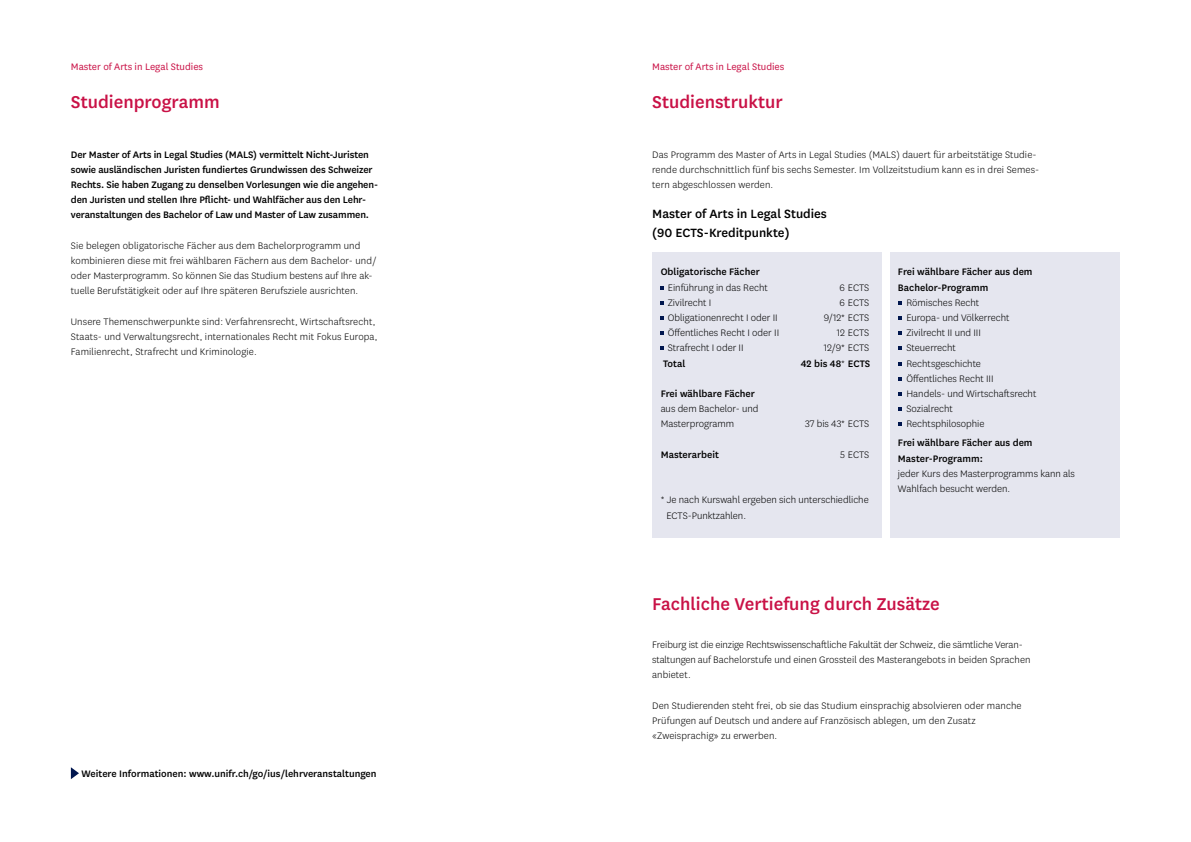
<style>
.page{position:relative;width:1191px;height:842px;background:#fff}
.page>*{position:absolute;margin:0;border:0;box-sizing:border-box;transform-origin:0 0}
.t1{font:500 20px "National Uni Fr";color:#c91146}
.t2{font:500 14px/19px "National Uni Fr";color:#000}
.t3{font:300 11px/15.2px "National Uni Fr";letter-spacing:.005em;color:#000}
.t4{font:500 11px/15.2px "National Uni Fr";letter-spacing:-.01em;color:#000}
.t5{font:11px "National Uni Fr";color:#c91146}
.s1{font-weight:300}
</style>
<div class="page">
<div style="left:652px;top:253px;width:230px;height:285px;background:#e5e6ef"></div>
<div style="left:890px;top:253px;width:230px;height:285px;background:#e5e6ef"></div>
<svg style="left:71px;top:767px;width:8px;height:12px"></svg>
<svg style="left:898px;top:316px;width:3px;height:4px"></svg>
<svg style="left:898px;top:331px;width:3px;height:4px"></svg>
<svg style="left:898px;top:392px;width:3px;height:4px"></svg>
<svg style="left:898px;top:407px;width:3px;height:4px"></svg>
<svg style="left:660px;top:286px;width:4px;height:3px"></svg>
<svg style="left:660px;top:301px;width:4px;height:3px"></svg>
<svg style="left:660px;top:316px;width:4px;height:4px"></svg>
<svg style="left:660px;top:331px;width:4px;height:4px"></svg>
<svg style="left:660px;top:347px;width:4px;height:3px"></svg>
<p class="t5" style="left:71px;top:60px;width:134px">Master of Arts in Legal Studies</p>
<p class="t5" style="left:652px;top:60px;width:134px">Master of Arts in Legal Studies</p>
<h1 class="t1" style="left:71px;top:88px;width:150px">Studienprogramm</h1>
<h1 class="t1" style="left:652px;top:88px;width:132px">Studienstruktur</h1>
<p class="t4" style="left:71px;top:146px;width:309px">Der Master of Arts in Legal Studies (MALS) vermittelt Nicht-Juristen sowie ausländischen Juristen fundiertes Grundwissen des Schweizer Rechts. Sie haben Zugang zu denselben Vorlesungen wie die angehen&shy;den Juristen und stellen Ihre Pflicht- und Wahlfächer aus den Lehr&shy;veranstaltungen des Bachelor of Law und Master of Law zusammen.</p>
<p class="t3" style="left:71px;top:238px;width:307px">Sie belegen obligatorische Fächer aus dem Bachelorprogramm und kombinieren diese mit frei wählbaren Fächern aus dem Bachelor- und/ oder Masterprogramm. So können Sie das Studium bestens auf Ihre ak&shy;tuelle Berufstätigkeit oder auf Ihre späteren Berufsziele ausrichten.</p>
<p class="t3" style="left:71px;top:314px;width:308px">Unsere Themenschwerpunkte sind: Verfahrensrecht, Wirtschaftsrecht,<br>Staats- und Verwaltungsrecht, internationales Recht mit Fokus Europa,<br>Familienrecht, Strafrecht und Kriminologie.</p>
<p class="t4" style="left:81px;top:765px;width:297px">Weitere Informationen: www.unifr.ch/go/ius/lehrveranstaltungen</p>
<p class="t3" style="left:652px;top:146px;width:388px">Das Programm des Master of Arts in Legal Studies (MALS) dauert für arbeitstätige Studie&shy;rende durchschnittlich fünf bis sechs Semester. Im Vollzeitstudium kann es in drei Semes&shy;tern abgeschlossen werden.</p>
<p class="t2" style="left:652px;top:204px;width:176px">Master of Arts in Legal Studies (90 ECTS-Kreditpunkte)</p>
<p class="t4" style="left:660px;top:264px;width:100px">Obligatorische Fächer</p>
<p class="t3" style="left:668px;top:279px;width:101px">Einführung in das Recht</p>
<p class="t3" style="left:839px;top:279px;width:31px">6 ECTS</p>
<p class="t3" style="left:668px;top:295px;width:45px">Zivilrecht I</p>
<p class="t3" style="left:839px;top:295px;width:31px">6 ECTS</p>
<p class="t3" style="left:668px;top:310px;width:111px">Obligationenrecht I oder II</p>
<p class="t3" style="left:823px;top:310px;width:47px">9/12* ECTS</p>
<p class="t3" style="left:668px;top:325px;width:113px">Öffentliches Recht I oder II</p>
<p class="t3" style="left:837px;top:325px;width:34px">12 ECTS</p>
<p class="t3" style="left:668px;top:340px;width:77px">Strafrecht I oder II</p>
<p class="t3" style="left:823px;top:340px;width:47px">12/9* ECTS</p>
<p class="t4" style="left:663px;top:355px;width:24px">Total</p>
<p class="t4" style="left:800px;top:355px;width:71px">42 bis 48<span class="s1">*</span> ECTS</p>
<p class="t4" style="left:660px;top:385px;width:96px">Frei wählbare Fächer</p>
<p class="t3" style="left:660px;top:401px;width:99px">aus dem Bachelor- und<br>Masterprogramm</p>
<p class="t3" style="left:805px;top:416px;width:66px">37 bis 43* ECTS</p>
<p class="t4" style="left:660px;top:446px;width:60px">Masterarbeit</p>
<p class="t3" style="left:840px;top:447px;width:31px">5 ECTS</p>
<p class="t3" style="left:666px;top:492px;width:204px;text-indent:-6px">* Je nach Kurswahl ergeben sich unterschiedliche<br>ECTS-Punktzahlen.</p>
<p class="t4" style="left:898px;top:264px;width:136px">Frei wählbare Fächer aus dem<br>Bachelor-Programm</p>
<p class="t3" style="left:906px;top:295px;width:131px">Römisches Recht<br>Europa- und Völkerrecht<br>Zivilrecht II und III<br>Steuerrecht<br>Rechtsgeschichte<br>Öffentliches Recht III<br>Handels- und Wirtschaftsrecht<br>Sozialrecht<br>Rechtsphilosophie</p>
<p class="t4" style="left:898px;top:435px;width:136px">Frei wählbare Fächer aus dem<br>Master-Programm:</p>
<p class="t3" style="left:898px;top:466px;width:178px">jeder Kurs des Masterprogramms kann als<br>Wahlfach besucht werden.</p>
<h1 class="t1" style="left:652px;top:590px;width:289px">Fachliche Vertiefung durch Zusätze</h1>
<p class="t3" style="left:652px;top:637px;width:380px">Freiburg ist die einzige Rechtswissenschaftliche Fakultät der Schweiz, die sämtliche Veran&shy;staltungen auf Bachelorstufe und einen Grossteil des Masterangebots in beiden Sprachen anbietet.</p>
<p class="t3" style="left:652px;top:697px;width:371px">Den Studierenden steht frei, ob sie das Studium einsprachig absolvieren oder manche<br>Prüfungen auf Deutsch und andere auf Französisch ablegen, um den Zusatz «Zweisprachig» zu erwerben.</p>
</div>
